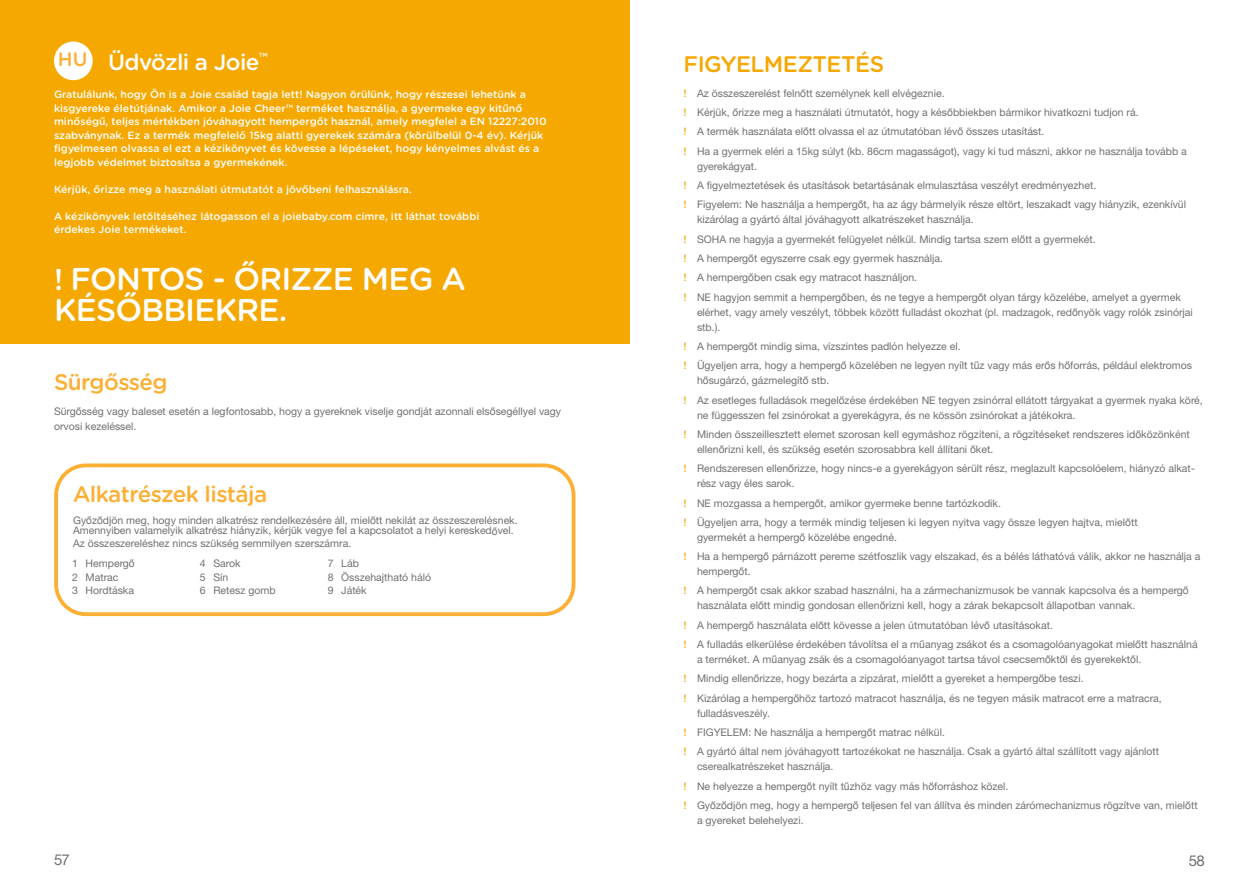
<style>
.page{position:relative;width:1259px;height:893px;background:#fff}
.page>*{position:absolute;margin:0;border:0;box-sizing:border-box;transform-origin:0 0}
.t1{font:500 31.5px/31.5px "Gotham Rounded";letter-spacing:-.025em;color:#fff}
.t2{font:500 22.5px "Gotham Rounded";letter-spacing:-.025em;color:#fbaf33}
.t3{font:500 22.5px "Gotham Rounded";letter-spacing:-.025em;color:#fff}
.t4{font:500 22.5px "Gotham Rounded";letter-spacing:-.025em;color:#f5a800}
.t5{font:15px "Helvetica Neue LT Std";color:#716f73}
.t6{font:10.5px/19.4px "Helvetica Neue LT Std";color:#716f73}
.t7{font:500 10.5px/13.5px "Gotham Rounded";color:#fff}
.s1{font-size:30px}
.s2{font-family:"Arial"}
.s3{font-family:"Gotham Rounded";font-weight:500;color:#f5a800}
</style>
<div class="page">
<div style="left:54px;top:463px;width:521px;height:153px;border:4px solid #fbaf33;border-radius:30px"></div>
<div style="left:0;top:0;width:629px;height:344px;background:#f5a800"></div>
<div style="left:54px;top:42px;width:39px;height:38px;background:#fff;border-radius:50%"></div>
<h2 class="t3" style="left:58px;top:46px;width:211px"><sup>HU</sup> Üdvözli a Joie<sup>™</sup></h2>
<p class="t7" style="left:54px;top:87px;width:494px">Gratulálunk, hogy Ön is a Joie család tagja lett! Nagyon örülünk, hogy részesei lehetünk a kisgyereke életútjának. Amikor a Joie Cheer™ terméket használja, a gyermeke egy kitűnő minőségű, teljes mértékben jóváhagyott hempergőt használ, amely megfelel a EN 12227:2010 szabványnak. Ez a termék megfelelő 15kg alatti gyerekek számára (körülbelül 0-4 év). Kérjük figyelmesen olvassa el ezt a kézikönyvet és kövesse a lépéseket, hogy kényelmes alvást és a legjobb védelmet biztosítsa a gyermekének.</p>
<p class="t7" style="left:54px;top:182px;width:359px">Kérjük, őrizze meg a használati útmutatót a jövőbeni felhasználásra.</p>
<p class="t7" style="left:54px;top:209px;width:427px">A kézikönyvek letöltéséhez látogasson el a joiebaby.com címre, itt láthat további érdekes Joie termékeket.</p>
<h1 class="t1" style="left:54px;top:261px;width:413px"><span class="s1">!</span> FONTOS - ŐRIZZE MEG A<br>KÉSŐBBIEKRE.</h1>
<h2 class="t2" style="left:54px;top:366px;width:115px">Sürgősség</h2>
<p class="t6" style="left:54px;top:403px;width:509px;line-height:15px">Sürg<span class="s2">ő</span>sség vagy baleset esetén a legfontosabb, hogy a gyereknek viselje gondját azonnali els<span class="s2">ő</span>segéllyel vagy orvosi kezeléssel.</p>
<h2 class="t2" style="left:73px;top:478px;width:196px">Alkatrészek listája</h2>
<p class="t6" style="left:73px;top:515px;width:446px;line-height:10.5px">Gy<span class="s2">ő</span>z<span class="s2">ő</span>djön meg, hogy minden alkatrész rendelkezésére áll, miel<span class="s2">ő</span>tt nekilát az összeszerelésnek.<br>Amennyiben valamelyik alkatrész hiányzik, kérjük vegye fel a kapcsolatot a helyi keresked<span class="s2">ő</span>vel.</p>
<p class="t6" style="left:73px;top:533px;width:280px">Az összeszereléshez nincs szükség semmilyen szerszámra.</p>
<p class="t6" style="left:72px;top:557px;width:64px;line-height:13.5px">1 Hemperg<span class="s2">ő<br></span>2 Matrac<br>3 Hordtáska</p>
<p class="t6" style="left:200px;top:557px;width:77px;line-height:13.5px">4 Sarok<br>5 Sín<br>6 Retesz gomb</p>
<p class="t6" style="left:328px;top:557px;width:105px;line-height:13.5px">7 Láb<br>8 Összehajtható háló<br>9 Játék</p>
<h2 class="t4" style="left:683px;top:48px;width:202px">FIGYELMEZTETÉS</h2>
<p class="t6" style="left:683px;top:83px;width:505px"><span class="s3">!</span> Az összeszerelést feln<span class="s2">ő</span>tt személynek kell elvégeznie.<br><span class="s3">!</span> Kérjük, <span class="s2">ő</span>rizze meg a használati útmutatót, hogy a kés<span class="s2">ő</span>bbiekben bármikor hivatkozni tudjon rá.<br><span class="s3">!</span> A termék használata el<span class="s2">ő</span>tt olvassa el az útmutatóban lév<span class="s2">ő</span> összes utasítást.<br><span class="s3">!</span> Ha a gyermek eléri a 15kg súlyt (kb. 86cm magasságot), vagy ki tud mászni, akkor ne használja tovább a</p>
<p class="t6" style="left:683px;top:156px;width:504px;text-indent:14px">gyerekágyat.<br><span class="s3">!</span> A figyelmeztetések és utasítások betartásának elmulasztása veszélyt eredményezhet.<br><span class="s3">!</span> Figyelem: Ne használja a hemperg<span class="s2">ő</span>t, ha az ágy bármelyik része eltört, leszakadt vagy hiányzik, ezenkívül</p>
<p class="t6" style="left:683px;top:210px;width:499px;text-indent:14px">kizárólag a gyártó által jóváhagyott alkatrészeket használja.<br><span class="s3">!</span> SOHA ne hagyja a gyermekét felügyelet nélkül. Mindig tartsa szem el<span class="s2">ő</span>tt a gyermekét.<br><span class="s3">!</span> A hemperg<span class="s2">ő</span>t egyszerre csak egy gyermek használja.<br><span class="s3">!</span> A hemperg<span class="s2">ő</span>ben csak egy matracot használjon.<br><span class="s3">!</span> NE hagyjon semmit a hemperg<span class="s2">ő</span>ben, és ne tegye a hemperg<span class="s2">ő</span>t olyan tárgy közelébe, amelyet a gyermek</p>
<p class="t6" style="left:697px;top:304px;width:497px;line-height:15px">elérhet, vagy amely veszélyt, többek között fulladást okozhat (pl. madzagok, red<span class="s2">ő</span>nyök vagy rolók zsinórjai stb.).</p>
<p class="t6" style="left:683px;top:336px;width:510px"><span class="s3">!</span> A hemperg<span class="s2">ő</span>t mindig sima, vízszintes padlón helyezze el.<br><span class="s3">!</span> Ügyeljen arra, hogy a hemperg<span class="s2">ő</span> közelében ne legyen nyílt t<span class="s2">ű</span>z vagy más er<span class="s2">ő</span>s h<span class="s2">ő</span>forrás, például elektromos</p>
<p class="t6" style="left:683px;top:371px;width:521px;text-indent:14px">h<span class="s2">ő</span>sugárzó, gázmelegít<span class="s2">ő</span> stb.<br><span class="s3">!</span> Az esetleges fulladások megel<span class="s2">ő</span>zése érdekében NE tegyen zsinórral ellátott tárgyakat a gyermek nyaka köré,</p>
<p class="t6" style="left:683px;top:405px;width:508px;text-indent:14px">ne függesszen fel zsinórokat a gyerekágyra, és ne kössön zsinórokat a játékokra.<br><span class="s3">!</span> Minden összeillesztett elemet szorosan kell egymáshoz rögzíteni, a rögzítéseket rendszeres id<span class="s2">ő</span>közönként</p>
<p class="t6" style="left:683px;top:439px;width:513px;text-indent:14px">ellen<span class="s2">ő</span>rizni kell, és szükség esetén szorosabbra kell állítani <span class="s2">ő</span>ket.<br><span class="s3">!</span> Rendszeresen ellen<span class="s2">ő</span>rizze, hogy nincs-e a gyerekágyon sérült rész, meglazult kapcsolóelem, hiányzó alkat-</p>
<p class="t6" style="left:683px;top:474px;width:455px;text-indent:14px">rész vagy éles sarok.<br><span class="s3">!</span> NE mozgassa a hemperg<span class="s2">ő</span>t, amikor gyermeke benne tartózkodik.<br><span class="s3">!</span> Ügyeljen arra, hogy a termék mindig teljesen ki legyen nyitva vagy össze legyen hajtva, miel<span class="s2">ő</span>tt</p>
<p class="t6" style="left:683px;top:527px;width:518px;text-indent:14px">gyermekét a hemperg<span class="s2">ő</span> közelébe engedné.<br><span class="s3">!</span> Ha a hemperg<span class="s2">ő</span> párnázott pereme szétfoszlik vagy elszakad, és a bélés láthatóvá válik, akkor ne használja a</p>
<p class="t6" style="left:683px;top:562px;width:507px;text-indent:14px">hemperg<span class="s2">ő</span>t.<br><span class="s3">!</span> A hemperg<span class="s2">ő</span>t csak akkor szabad használni, ha a zármechanizmusok be vannak kapcsolva és a hemperg<span class="s2">ő</span></p>
<p class="t6" style="left:683px;top:596px;width:516px;text-indent:14px">használata el<span class="s2">ő</span>tt mindig gondosan ellen<span class="s2">ő</span>rizni kell, hogy a zárak bekapcsolt állapotban vannak.<br><span class="s3">!</span> A hemperg<span class="s2">ő</span> használata el<span class="s2">ő</span>tt kövesse a jelen útmutatóban lév<span class="s2">ő</span> utasításokat.<br><span class="s3">!</span> A fulladás elkerülése érdekében távolítsa el a m<span class="s2">ű</span>anyag zsákot és a csomagolóanyagokat miel<span class="s2">ő</span>tt használná</p>
<p class="t6" style="left:683px;top:650px;width:480px;text-indent:14px">a terméket. A m<span class="s2">ű</span>anyag zsák és a csomagolóanyagot tartsa távol csecsem<span class="s2">ő</span>kt<span class="s2">ő</span>l és gyerekekt<span class="s2">ő</span>l.<br><span class="s3">!</span> Mindig ellen<span class="s2">ő</span>rizze, hogy bezárta a zipzárat, miel<span class="s2">ő</span>tt a gyereket a hemperg<span class="s2">ő</span>be teszi.<br><span class="s3">!</span> Kizárólag a hemperg<span class="s2">ő</span>höz tartozó matracot használja, és ne tegyen másik matracot erre a matracra,</p>
<p class="t6" style="left:683px;top:703px;width:477px;text-indent:14px">fulladásveszély.<br><span class="s3">!</span> FIGYELEM: Ne használja a hemperg<span class="s2">ő</span>t matrac nélkül.<br><span class="s3">!</span> A gyártó által nem jóváhagyott tartozékokat ne használja. Csak a gyártó által szállított vagy ajánlott</p>
<p class="t6" style="left:683px;top:757px;width:515px;text-indent:14px">cserealkatrészeket használja.<br><span class="s3">!</span> Ne helyezze a hemperg<span class="s2">ő</span>t nyílt t<span class="s2">ű</span>zhöz vagy más h<span class="s2">ő</span>forráshoz közel.<br><span class="s3">!</span> Gy<span class="s2">ő</span>z<span class="s2">ő</span>djön meg, hogy a hemperg<span class="s2">ő</span> teljesen fel van állítva és minden zárómechanizmus rögzítve van, miel<span class="s2">ő</span>tt</p>
<p class="t6" style="left:697px;top:810px;width:108px">a gyereket belehelyezi.</p>
<h3 class="t5" style="left:54px;top:851px;width:17px">57</h3>
<h3 class="t5" style="left:1188px;top:851px;width:18px">58</h3>
</div>
